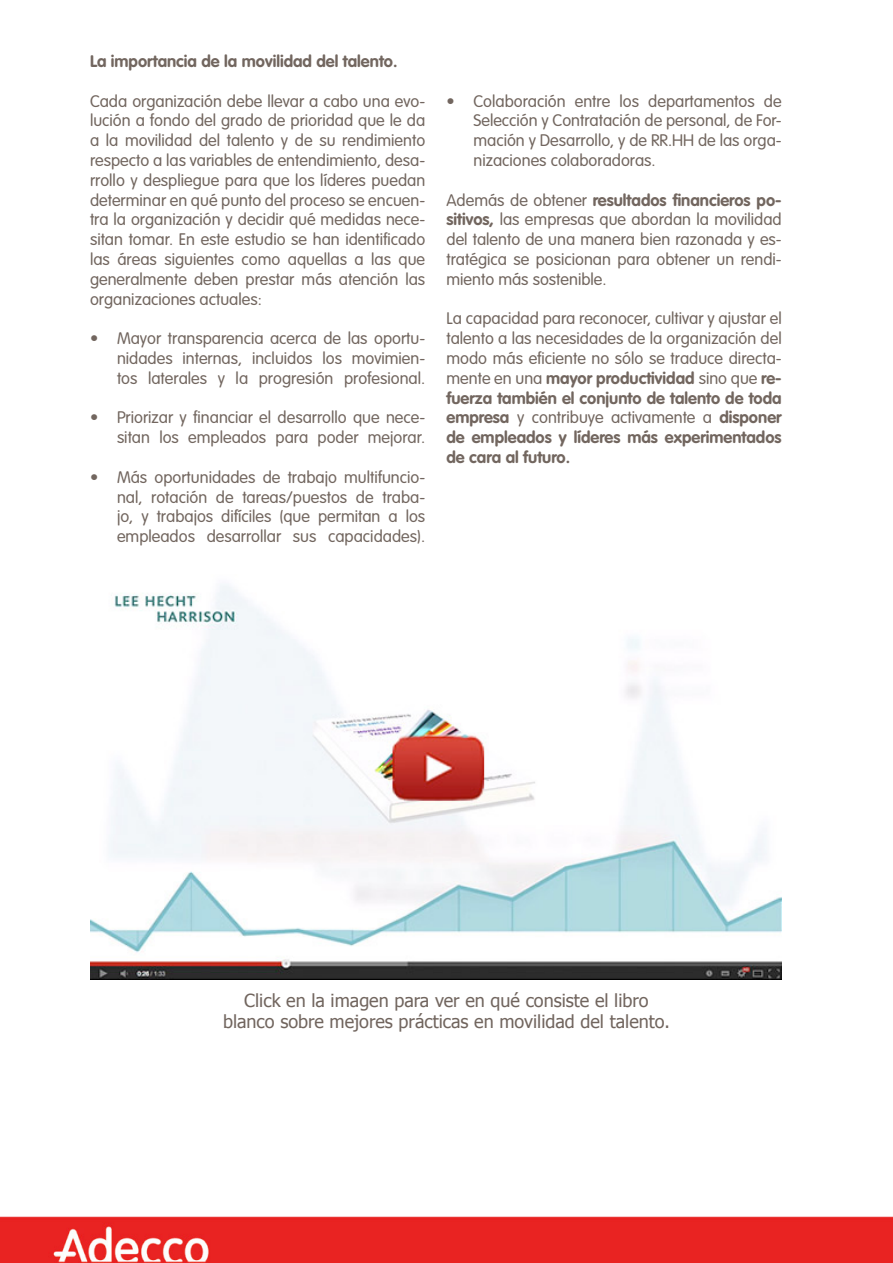
<style>
.page{position:relative;width:893px;height:1263px;background:#fff}
.page>*{position:absolute;margin:0;border:0;box-sizing:border-box;transform-origin:0 0}
.t1{font:18px/21.6px "Tahoma";color:#71655e;text-align:center}
.t2{font:300 16.5px/19.8px "VAG Rounded";color:#72665f;text-align:justify}
.t3{font:700 16.5px "VAG Rounded";color:#72665f}
.s1{font-weight:700}
</style>
<div class="page">
<img style="left:0;top:1216px;width:893px;height:47px">
<img style="left:90px;top:584px;width:692px;height:395px">
<p class="t3" style="left:90px;top:51px;width:309px">La importancia de la movilidad del talento.</p>
<p class="t2" style="left:90px;top:91px;width:337px">Cada organización debe llevar a cabo una evo&shy;lución a fondo del grado de prioridad que le da a la movilidad del talento y de su rendimiento respecto a las variables de entendimiento, desa&shy;rrollo y despliegue para que los líderes puedan determinar en qué punto del proceso se encuen&shy;tra la organización y decidir qué medidas nece&shy;sitan tomar. En este estudio se han identificado las áreas siguientes como aquellas a las que generalmente deben prestar más atención las organizaciones actuales:</p>
<p class="t2" style="left:117px;top:328px;width:310px;text-indent:-27px">• Mayor transparencia acerca de las oportu&shy;nidades internas, incluidos los movimien&shy;tos laterales y la progresión profesional.</p>
<p class="t2" style="left:90px;top:408px;width:337px;text-align:right">• Priorizar y financiar el desarrollo que nece&shy;sitan los empleados para poder mejorar.</p>
<p class="t2" style="left:117px;top:467px;width:310px;text-indent:-27px">• Más oportunidades de trabajo multifuncio&shy;nal, rotación de tareas/puestos de traba&shy;jo, y trabajos difíciles (que permitan a los empleados desarrollar sus capacidades).</p>
<p class="t2" style="left:473px;top:91px;width:310px;text-indent:-27px">• Colaboración entre los departamentos de Selección y Contratación de personal, de For&shy;mación y Desarrollo, y de RR.HH de las orga&shy;nizaciones colaboradoras.</p>
<p class="t2" style="left:446px;top:190px;width:337px">Además de obtener <span class="s1">resultados financieros po&shy;sitivos,</span> las empresas que abordan la movilidad del talento de una manera bien razonada y es&shy;tratégica se posicionan para obtener un rendi&shy;miento más sostenible.</p>
<p class="t2" style="left:446px;top:309px;width:337px">La capacidad para reconocer, cultivar y ajustar el talento a las necesidades de la organización del modo más eficiente no sólo se traduce directa&shy;mente en una <span class="s1">mayor productividad</span> sino que <span class="s1">re&shy;fuerza también el conjunto de talento de toda empresa</span> y contribuye activamente a <span class="s1">disponer de empleados y líderes más experimentados de cara al futuro.</span></p>
<p class="t1" style="left:223px;top:988px;width:448px">Click en la imagen para ver en qué consiste el libro blanco sobre mejores prácticas en movilidad del talento.</p>
</div>
